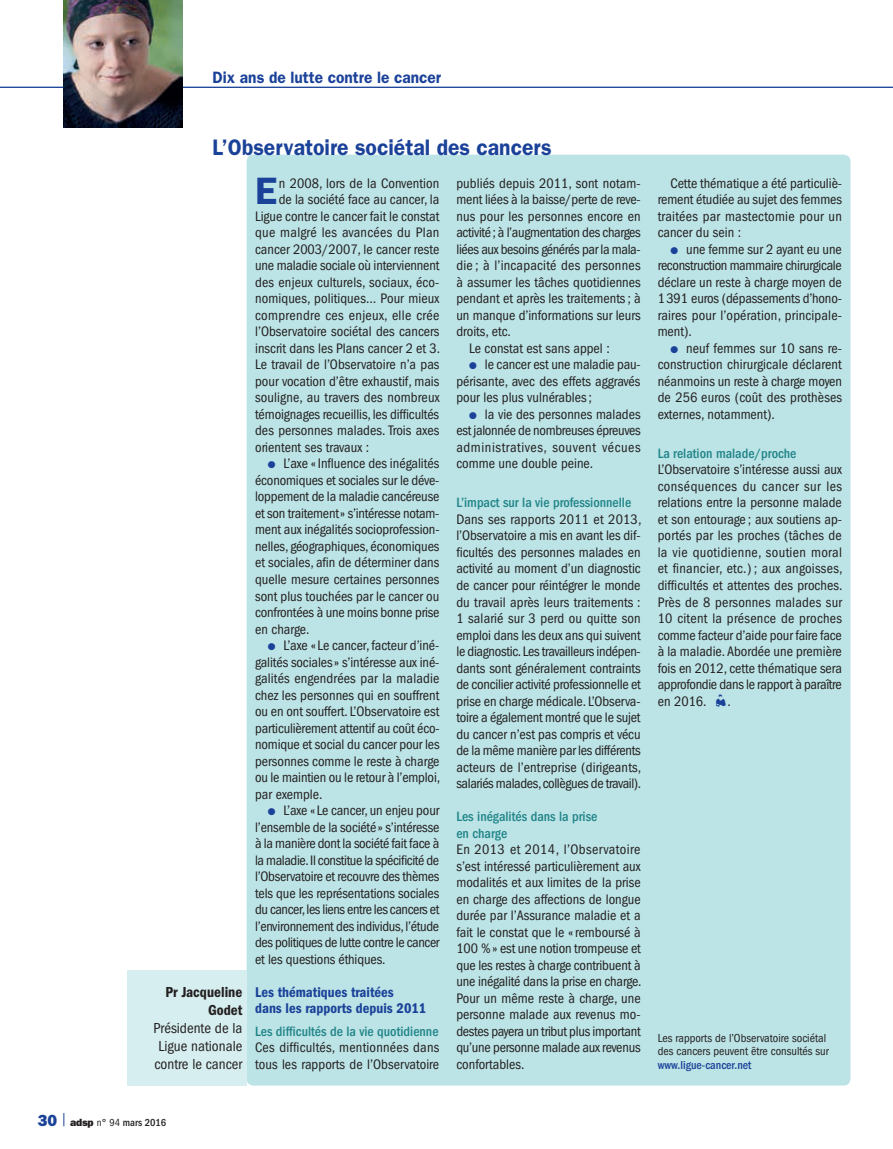
<style>
.page{position:relative;width:893px;height:1149px;background:#fff}
.page>*{position:absolute;margin:0;border:0;box-sizing:border-box;transform-origin:0 0}
.t1{font:600 38.25px "ITC Franklin Gothic Std";color:#1b4299}
.t2{font:600 22.5px "ITC Franklin Gothic Std";color:#1b4299;scale:.94 1}
.t3{font:600 16.5px "ITC Franklin Gothic Std";color:#1b4299;scale:.94 1}
.t4{font:condensed 15px/18px "ITC Franklin Gothic Std";color:#231f20;text-align:justify}
.t5{font:15px/18px "ITC Franklin Gothic Std Dm Cd";color:#231f20;text-align:right}
.t6{font:14.55px/16.5px "ITC Franklin Gothic Std Dm Cd";color:#1b4299}
.t7{font:condensed 14.25px/16.5px "ITC Franklin Gothic Std";color:#231f20;text-align:justify}
.t8{font:condensed 14.25px "ITC Franklin Gothic Std";letter-spacing:-.025em;color:#231f20}
.t9{font:condensed 14.25px "ITC Franklin Gothic Std";letter-spacing:.025em;color:#231f20}
.t10{font:condensed 14.25px "ITC Franklin Gothic Std";letter-spacing:.02em;color:#231f20}
.t11{font:500 condensed 13.95px/16.5px "ITC Franklin Gothic Std";color:#1f8488}
.t12{font:condensed 12px/13.5px "ITC Franklin Gothic Std";color:#231f20}
.t13{font:500 condensed 12px "ITC Franklin Gothic Std";color:#1b4299}
.t14{font:500 condensed 10.5px "ITC Franklin Gothic Std";color:#231f20}
.s1{color:#1b4299}
.s2{font-family:"Ph Fpictos";font-weight:600;font-stretch:normal;font-size:15px;color:#1b4299}
.s3{font-family:"ITC Franklin Gothic Std Hvy";font-weight:400;font-stretch:normal;font-size:16.2px;color:#1b4299}
.s4{font-family:"ITC Franklin Gothic Std Hvy";font-weight:400;font-stretch:normal}
.s5{font-weight:400}
</style>
<div class="page">
<svg style="left:64px;top:1113px;width:1px;height:12px"></svg>
<hr style="left:0;top:87px;width:893px;height:1px;background:#1b4299">
<img style="left:64px;top:0;width:119px;height:127px">
<div style="left:247px;top:154px;width:603px;height:931px;background:#bce3e5;border-radius:7px"></div>
<div style="left:128px;top:969px;width:119px;height:116px;background:#d6eeef"></div>
<p class="t3" style="left:213px;top:68px;width:245px">Dix ans de lutte contre le cancer</p>
<h2 class="t2" style="left:213px;top:133px;width:362px">L’Observatoire sociétal des cancers</h2>
<h1 class="t1" style="left:255px;top:168px;width:24px">E</h1>
<p class="t7" style="left:279px;top:175px;width:162px">n 2008, lors de la Convention</p>
<p class="t7" style="left:456px;top:175px;width:186px">publiés depuis 2011, sont notam-</p>
<p class="t7" style="left:456px;top:191px;width:186px">ment liées à la baisse/perte de reve-</p>
<p class="t7" style="left:456px;top:208px;width:186px">nus pour les personnes encore en</p>
<p class="t8" style="left:456px;top:224px;width:186px">activité; à l’augmentation des charges</p>
<p class="t8" style="left:456px;top:241px;width:186px">liées aux besoins générés par la mala-</p>
<p class="t7" style="left:456px;top:257px;width:186px">die ; à l’incapacité des personnes</p>
<p class="t7" style="left:456px;top:274px;width:186px">à assumer les tâches quotidiennes</p>
<p class="t7" style="left:456px;top:290px;width:186px">pendant et après les traitements; à</p>
<p class="t7" style="left:456px;top:307px;width:186px">un manque d’informations sur leurs</p>
<p class="t7" style="left:456px;top:323px;width:56px">droits, etc.</p>
<p class="t7" style="left:469px;top:340px;width:142px">Le constat est sans appel :</p>
<p class="t7" style="left:456px;top:356px;width:186px;text-indent:13px"><span class="s1">●</span> le cancer est une maladie pau&shy;périsante, avec des effets aggravés pour les plus vulnérables;</p>
<p class="t7" style="left:456px;top:406px;width:186px;text-indent:13px"><span class="s1">●</span> la vie des personnes malades est jalonnée de nombreuses épreuves administratives, souvent vécues comme une double peine.</p>
<p class="t11" style="left:456px;top:494px;width:176px">L’impact sur la vie professionnelle</p>
<p class="t7" style="left:456px;top:511px;width:186px">Dans ses rapports 2011 et 2013, l’Observatoire a mis en avant les dif&shy;ficultés des personnes malades en activité au moment d’un diagnostic de cancer pour réintégrer le monde du travail après leurs traitements :<br>1 salarié sur 3 perd ou quitte son emploi dans les deux ans qui suivent le diagnostic. Les travailleurs indépen&shy;dants sont généralement contraints de concilier activité professionnelle et prise en charge médicale. L’Observa&shy;toire a également montré que le sujet du cancer n’est pas compris et vécu de la même manière par les différents acteurs de l’entreprise (dirigeants, salariés malades, collègues de travail).</p>
<p class="t11" style="left:456px;top:808px;width:142px">Les inégalités dans la prise en charge</p>
<p class="t7" style="left:456px;top:841px;width:187px">En 2013 et 2014, l’Observatoire s’est intéressé particulièrement aux modalités et aux limites de la prise en charge des affections de longue durée par l’Assurance maladie et a fait le constat que le «remboursé à 100 %» est une notion trompeuse et que les restes à charge contribuent à une inégalité dans la prise en charge.<br>Pour un même reste à charge, une personne malade aux revenus mo&shy;destes payera un tribut plus important qu’une personne malade aux revenus confortables.</p>
<p class="t7" style="left:279px;top:191px;width:162px">de la société face au cancer, la</p>
<p class="t7" style="left:255px;top:208px;width:186px">Ligue contre le cancer fait le constat</p>
<p class="t10" style="left:255px;top:224px;width:186px">que malgré les avancées du Plan</p>
<p class="t7" style="left:255px;top:241px;width:186px">cancer 2003/2007, le cancer reste</p>
<p class="t7" style="left:255px;top:257px;width:186px">une maladie sociale où interviennent</p>
<p class="t7" style="left:255px;top:274px;width:186px">des enjeux culturels, sociaux, éco-</p>
<p class="t7" style="left:255px;top:290px;width:186px">nomiques, politiques… Pour mieux</p>
<p class="t9" style="left:255px;top:307px;width:186px">comprendre ces enjeux, elle crée</p>
<p class="t7" style="left:255px;top:323px;width:186px">l’Observatoire sociétal des cancers</p>
<p class="t7" style="left:255px;top:340px;width:186px">inscrit dans les Plans cancer 2 et 3.</p>
<p class="t7" style="left:255px;top:356px;width:186px">Le travail de l’Observatoire n’a pas</p>
<p class="t7" style="left:255px;top:373px;width:186px">pour vocation d’être exhaustif, mais</p>
<p class="t7" style="left:255px;top:389px;width:186px">souligne, au travers des nombreux</p>
<p class="t7" style="left:255px;top:406px;width:186px">témoignages recueillis, les difficultés</p>
<p class="t7" style="left:255px;top:422px;width:186px">des personnes malades. Trois axes</p>
<p class="t7" style="left:255px;top:439px;width:116px">orientent ses travaux :</p>
<p class="t7" style="left:255px;top:455px;width:186px;text-indent:13px"><span class="s1">●</span> L’axe «Influence des inégalités économiques et sociales sur le déve&shy;loppement de la maladie cancéreuse et son traitement» s’intéresse notam&shy;ment aux inégalités socioprofession&shy;nelles, géographiques, économiques et sociales, afin de déterminer dans quelle mesure certaines personnes sont plus touchées par le cancer ou confrontées à une moins bonne prise en charge.</p>
<p class="t7" style="left:255px;top:637px;width:187px;text-indent:13px"><span class="s1">●</span> L’axe «Le cancer, facteur d’iné&shy;galités sociales» s’intéresse aux iné&shy;galités engendrées par la maladie chez les personnes qui en souffrent ou en ont souffert. L’Observatoire est particulièrement attentif au coût éco&shy;nomique et social du cancer pour les personnes comme le reste à charge ou le maintien ou le retour à l’emploi, par exemple.</p>
<p class="t7" style="left:255px;top:802px;width:186px;text-indent:13px"><span class="s1">●</span> L’axe «Le cancer, un enjeu pour l’ensemble de la société» s’intéresse à la manière dont la société fait face à la maladie. Il constitue la spécificité de l’Observatoire et recouvre des thèmes tels que les représentations sociales du cancer, les liens entre les cancers et l’environnement des individus, l’étude des politiques de lutte contre le cancer et les questions éthiques.</p>
<p class="t6" style="left:255px;top:983px;width:173px">Les thématiques traitées<br>dans les rapports depuis 2011</p>
<p class="t11" style="left:255px;top:1022px;width:185px">Les difficultés de la vie quotidienne</p>
<p class="t7" style="left:255px;top:1039px;width:186px">Ces difficultés, mentionnées dans tous les rapports de l’Observatoire</p>
<p class="t5" style="left:166px;top:982px;width:78px">Pr Jacqueline<br>Godet</p>
<p class="t4" style="left:153px;top:1018px;width:90px">Présidente de la Ligue nationale contre le cancer</p>
<p class="t7" style="left:658px;top:175px;width:186px;text-indent:13px">Cette thématique a été particuliè&shy;rement étudiée au sujet des femmes traitées par mastectomie pour un cancer du sein :</p>
<p class="t7" style="left:658px;top:241px;width:186px;text-indent:13px"><span class="s1">●</span> une femme sur 2 ayant eu une reconstruction mammaire chirurgicale déclare un reste à charge moyen de 1391 euros (dépassements d’hono&shy;raires pour l’opération, principale&shy;ment).</p>
<p class="t7" style="left:658px;top:340px;width:186px;text-indent:13px"><span class="s1">●</span> neuf femmes sur 10 sans re&shy;construction chirurgicale déclarent néanmoins un reste à charge moyen de 256 euros (coût des prothèses externes, notamment).</p>
<p class="t11" style="left:658px;top:445px;width:140px">La relation malade/proche</p>
<p class="t7" style="left:658px;top:461px;width:186px">L’Observatoire s’intéresse aussi aux conséquences du cancer sur les relations entre la personne malade et son entourage ; aux soutiens ap&shy;portés par les proches (tâches de la vie quotidienne, soutien moral et financier, etc.) ; aux angoisses, difficultés et attentes des proches.<br>Près de 8 personnes malades sur 10 citent la présence de proches comme facteur d’aide pour faire face à la maladie. Abordée une première fois en 2012, cette thématique sera approfondie dans le rapport à paraître en 2016. <span class="s2">~</span>.</p>
<p class="t12" style="left:658px;top:1030px;width:173px">Les rapports de l’Observatoire sociétal des cancers peuvent être consultés sur</p>
<p class="t13" style="left:658px;top:1057px;width:95px">www.ligue-cancer.net</p>
<p class="t14" style="left:38px;top:1115px;width:130px"><span class="s3">30</span> <span class="s4">adsp</span> <span class="s5">n° 94</span> mars 2016</p>
</div>
